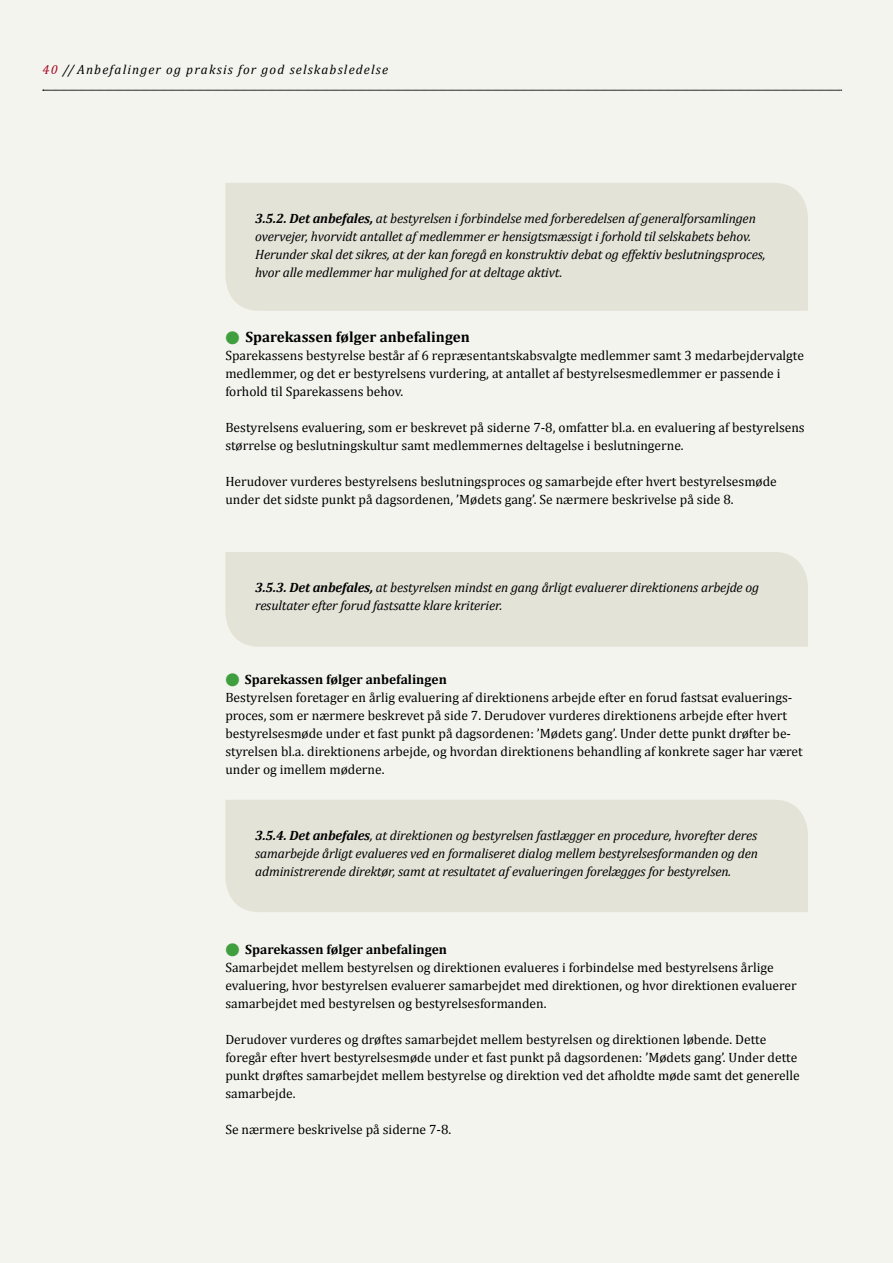
<style>
.page{position:relative;width:893px;height:1263px;background:#f4f4ef}
.page>*{position:absolute;margin:0;border:0;box-sizing:border-box;transform-origin:0 0}
.t1{font:700 15px "Cambria";color:#000}
.t2{font:13.5px/18px "Cambria";color:#000}
.t3{font:italic 13.5px/18px "Cambria";letter-spacing:-.01em;color:#000}
.t4{font:italic 13.2px "Cambria";letter-spacing:.09em;color:#000}
.s1{color:#a70925}
.s2{font-weight:700}
.s3{color:#3f9e3e}
</style>
<div class="page">
<svg style="left:43px;top:90px;width:799px;height:1px"></svg>
<div style="left:225px;top:552px;width:583px;height:95px;background:#e3e3d8"></div>
<div style="left:225px;top:800px;width:583px;height:112px;background:#e3e3d8"></div>
<div style="left:225px;top:183px;width:583px;height:128px;background:#e3e3d8"></div>
<p class="t4" style="left:43px;top:60px;width:347px"><span class="s1">40</span> // Anbefalinger og praksis for god selskabsledelse</p>
<p class="t3" style="left:255px;top:209px;width:512px"><span class="s2">3.5.2. Det anbefales,</span> at bestyrelsen i forbindelse med forberedelsen af generalforsamlingen overvejer, hvorvidt antallet af medlemmer er hensigtsmæssigt i forhold til selskabets behov.<br>Herunder skal det sikres, at der kan foregå en konstruktiv debat og effektiv beslutningsproces, hvor alle medlemmer har mulighed for at deltage aktivt.</p>
<p class="t1" style="left:225px;top:326px;width:246px"><span class="s3">●</span> Sparekassen følger anbefalingen</p>
<p class="t2" style="left:225px;top:346px;width:580px">Sparekassens bestyrelse består af 6 repræsentantskabsvalgte medlemmer samt 3 medarbejdervalgte medlemmer, og det er bestyrelsens vurdering, at antallet af bestyrelsesmedlemmer er passende i forhold til Sparekassens behov.</p>
<p class="t2" style="left:225px;top:418px;width:581px">Bestyrelsens evaluering, som er beskrevet på siderne 7-8, omfatter bl.a. en evaluering af bestyrelsens størrelse og beslutningskultur samt medlemmernes deltagelse i beslutningerne.</p>
<p class="t2" style="left:225px;top:472px;width:553px">Herudover vurderes bestyrelsens beslutningsproces og samarbejde efter hvert bestyrelsesmøde under det sidste punkt på dagsordenen, ’Mødets gang’. Se nærmere beskrivelse på side 8.</p>
<p class="t3" style="left:255px;top:578px;width:506px"><span class="s2">3.5.3. Det anbefales,</span> at bestyrelsen mindst en gang årligt evaluerer direktionens arbejde og resultater efter forud fastsatte klare kriterier.</p>
<p class="t2" style="left:225px;top:670px;width:579px"><span class="s3">●</span> <span class="s2">Sparekassen følger anbefalingen<br></span>Bestyrelsen foretager en årlig evaluering af direktionens arbejde efter en forud fastsat evaluerings&shy;proces, som er nærmere beskrevet på side 7. Derudover vurderes direktionens arbejde efter hvert bestyrelsesmøde under et fast punkt på dagsordenen: ’Mødets gang’. Under dette punkt drøfter be&shy;styrelsen bl.a. direktionens arbejde, og hvordan direktionens behandling af konkrete sager har været under og imellem møderne.</p>
<p class="t3" style="left:255px;top:826px;width:504px;text-align:justify"><span class="s2">3.5.4. Det anbefales</span>, at direktionen og bestyrelsen fastlægger en procedure, hvorefter deres samarbejde årligt evalueres ved en formaliseret dialog mellem bestyrelsesformanden og den administrerende direktør, samt at resultatet af evalueringen forelægges for bestyrelsen.</p>
<p class="t2" style="left:225px;top:940px;width:573px"><span class="s3">●</span> <span class="s2">Sparekassen følger anbefalingen<br></span>Samarbejdet mellem bestyrelsen og direktionen evalueres i forbindelse med bestyrelsens årlige evaluering, hvor bestyrelsen evaluerer samarbejdet med direktionen, og hvor direktionen evaluerer samarbejdet med bestyrelsen og bestyrelsesformanden.</p>
<p class="t2" style="left:225px;top:1030px;width:576px">Derudover vurderes og drøftes samarbejdet mellem bestyrelsen og direktionen løbende. Dette foregår efter hvert bestyrelsesmøde under et fast punkt på dagsordenen: ’Mødets gang’. Under dette punkt drøftes samarbejdet mellem bestyrelse og direktion ved det afholdte møde samt det generelle samarbejde.</p>
<p class="t2" style="left:225px;top:1120px;width:227px">Se nærmere beskrivelse på siderne 7-8.</p>
</div>
